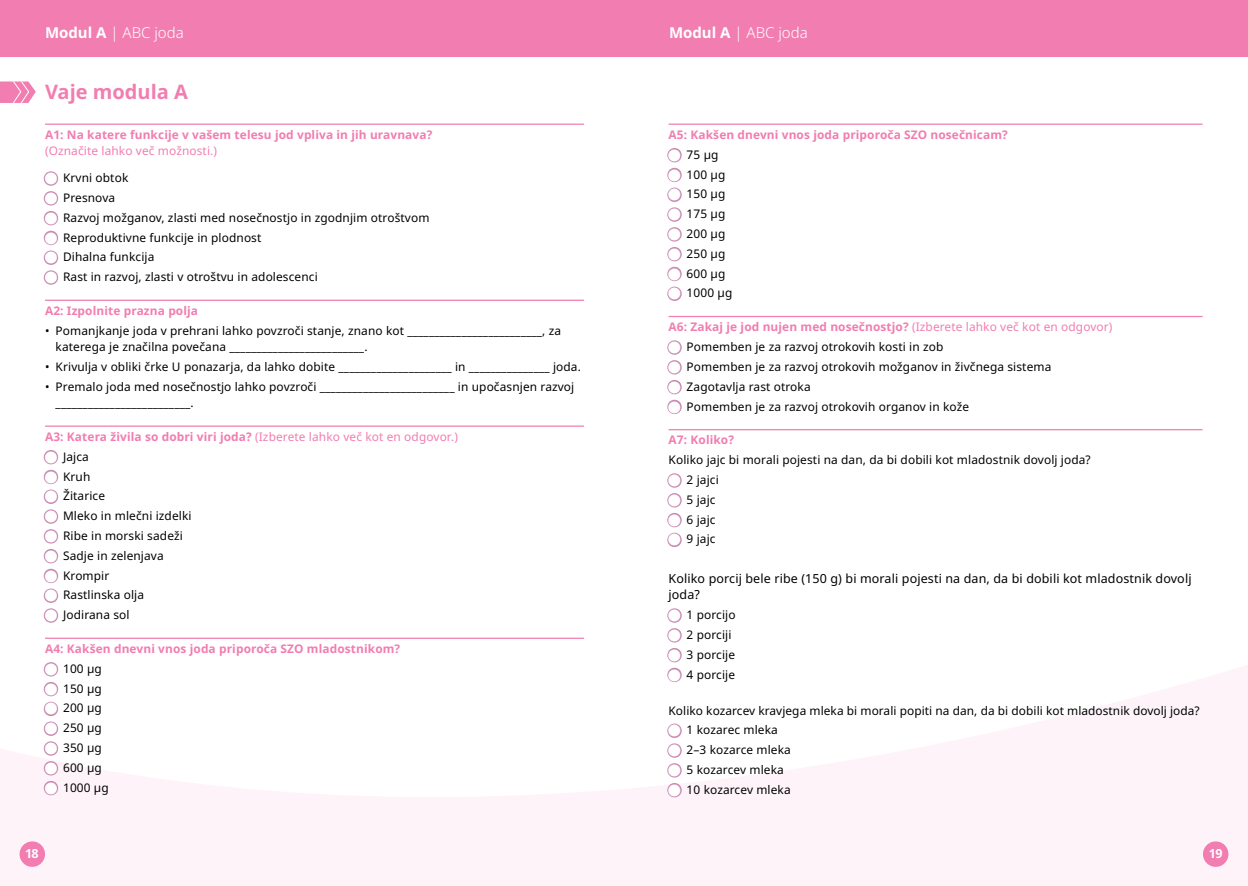
<style>
.page{position:relative;width:1248px;height:886px;background:#fff}
.page>*{position:absolute;margin:0;border:0;box-sizing:border-box;transform-origin:0 0}
.t1{font:700 20px "Noto Sans";color:#f17db1}
.t2{font:300 15px "Noto Sans";color:#fff}
.t3{font:12.5px/16.2px "Noto Sans";letter-spacing:.01em;color:#000}
.t4{font:700 12.5px "Noto Sans";color:#fff}
.t5{font:11.88px/16.2px "Noto Sans";letter-spacing:.01em;color:#000}
.t6{font:700 11.88px "Noto Sans";letter-spacing:.01em;color:#f17db1}
.t7{font:11.88px "Noto Sans";letter-spacing:.01em;color:#f17db1}
.s1{font-weight:700}
.s2{color:#ca8ab2}
.s3{font-weight:400}
</style>
<div class="page">
<div style="left:0;top:0;width:1247px;height:57px;background:#f17db1"></div>
<svg style="left:0;top:637px;width:1247px;height:249px"></svg>
<div style="left:20px;top:841px;width:25px;height:26px;background:#f17db1;border-radius:50%"></div>
<div style="left:1202px;top:841px;width:26px;height:26px;background:#f17db1;border-radius:50%"></div>
<svg style="left:0;top:81px;width:36px;height:22px"></svg>
<hr style="left:45px;top:124px;width:539px;height:1px;background:#f17db1">
<hr style="left:45px;top:300px;width:539px;height:1px;background:#f17db1">
<hr style="left:45px;top:425px;width:539px;height:2px;background:#f17db1">
<hr style="left:45px;top:638px;width:539px;height:1px;background:#f17db1">
<hr style="left:668px;top:124px;width:534px;height:1px;background:#f17db1">
<hr style="left:668px;top:316px;width:534px;height:1px;background:#f17db1">
<hr style="left:668px;top:429px;width:534px;height:1px;background:#f17db1">
<p class="t2" style="left:45px;top:22px;width:140px"><span class="s1">Modul A</span> | ABC joda</p>
<p class="t2" style="left:669px;top:22px;width:140px"><span class="s1">Modul A</span> | ABC joda</p>
<h1 class="t1" style="left:45px;top:78px;width:144px">Vaje modula A</h1>
<p class="t6" style="left:45px;top:126px;width:389px">A1: Na katere funkcije v vašem telesu jod vpliva in jih uravnava?</p>
<p class="t7" style="left:45px;top:143px;width:173px">(Označite lahko več možnosti.)</p>
<p class="t5" style="left:45px;top:170px;width:85px"><span class="s2">■</span> Krvni obtok</p>
<p class="t5" style="left:45px;top:190px;width:72px"><span class="s2">■</span> Presnova</p>
<p class="t5" style="left:45px;top:210px;width:386px"><span class="s2">■</span> Razvoj možganov, zlasti med nosečnostjo in zgodnjim otroštvom</p>
<p class="t5" style="left:45px;top:229px;width:218px"><span class="s2">■</span> Reproduktivne funkcije in plodnost</p>
<p class="t5" style="left:45px;top:249px;width:111px"><span class="s2">■</span> Dihalna funkcija</p>
<p class="t5" style="left:45px;top:269px;width:274px"><span class="s2">■</span> Rast in razvoj, zlasti v otroštvu in adolescenci</p>
<p class="t6" style="left:45px;top:302px;width:154px">A2: Izpolnite prazna polja</p>
<p class="t5" style="left:56px;top:323px;width:507px;text-indent:-11px">• Pomanjkanje joda v prehrani lahko povzroči stanje, znano kot _________________________, za katerega je značilna povečana _________________________.</p>
<p class="t5" style="left:45px;top:359px;width:537px">• Krivulja v obliki črke U ponazarja, da lahko dobite _____________________ in _______________ joda.</p>
<p class="t5" style="left:56px;top:378px;width:520px;text-indent:-11px">• Premalo joda med nosečnostjo lahko povzroči _________________________ in upočasnjen razvoj _________________________.</p>
<p class="t6" style="left:45px;top:428px;width:414px">A3: Katera živila so dobri viri joda? <span class="s3">(Izberete lahko več kot en odgovor.)</span></p>
<p class="t5" style="left:45px;top:448px;width:45px"><span class="s2">■</span> Jajca</p>
<p class="t5" style="left:45px;top:468px;width:47px"><span class="s2">■</span> Kruh</p>
<p class="t5" style="left:45px;top:488px;width:62px"><span class="s2">■</span> Žitarice</p>
<p class="t5" style="left:45px;top:508px;width:148px"><span class="s2">■</span> Mleko in mlečni izdelki</p>
<p class="t5" style="left:45px;top:528px;width:139px"><span class="s2">■</span> Ribe in morski sadeži</p>
<p class="t5" style="left:45px;top:547px;width:120px"><span class="s2">■</span> Sadje in zelenjava</p>
<p class="t5" style="left:45px;top:567px;width:66px"><span class="s2">■</span> Krompir</p>
<p class="t5" style="left:45px;top:587px;width:100px"><span class="s2">■</span> Rastlinska olja</p>
<p class="t5" style="left:45px;top:607px;width:86px"><span class="s2">■</span> Jodirana sol</p>
<p class="t6" style="left:45px;top:640px;width:357px">A4: Kakšen dnevni vnos joda priporoča SZO mladostnikom?</p>
<p class="t5" style="left:45px;top:661px;width:58px"><span class="s2">■</span> 100 µg</p>
<p class="t5" style="left:45px;top:680px;width:58px"><span class="s2">■</span> 150 µg</p>
<p class="t5" style="left:45px;top:700px;width:58px"><span class="s2">■</span> 200 µg</p>
<p class="t5" style="left:45px;top:720px;width:58px"><span class="s2">■</span> 250 µg</p>
<p class="t5" style="left:45px;top:740px;width:58px"><span class="s2">■</span> 350 µg</p>
<p class="t5" style="left:45px;top:760px;width:58px"><span class="s2">■</span> 600 µg</p>
<p class="t5" style="left:45px;top:779px;width:65px"><span class="s2">■</span> 1000 µg</p>
<p class="t6" style="left:668px;top:126px;width:341px">A5: Kakšen dnevni vnos joda priporoča SZO nosečnicam?</p>
<p class="t5" style="left:668px;top:147px;width:51px"><span class="s2">■</span> 75 µg</p>
<p class="t5" style="left:668px;top:166px;width:58px"><span class="s2">■</span> 100 µg</p>
<p class="t5" style="left:668px;top:186px;width:58px"><span class="s2">■</span> 150 µg</p>
<p class="t5" style="left:668px;top:206px;width:58px"><span class="s2">■</span> 175 µg</p>
<p class="t5" style="left:668px;top:226px;width:58px"><span class="s2">■</span> 200 µg</p>
<p class="t5" style="left:668px;top:246px;width:58px"><span class="s2">■</span> 250 µg</p>
<p class="t5" style="left:668px;top:265px;width:58px"><span class="s2">■</span> 600 µg</p>
<p class="t5" style="left:668px;top:285px;width:65px"><span class="s2">■</span> 1000 µg</p>
<p class="t6" style="left:668px;top:319px;width:445px">A6: Zakaj je jod nujen med nosečnostjo? <span class="s3">(Izberete lahko več kot en odgovor)</span></p>
<p class="t5" style="left:668px;top:339px;width:276px"><span class="s2">■</span> Pomemben je za razvoj otrokovih kosti in zob</p>
<p class="t5" style="left:668px;top:359px;width:384px"><span class="s2">■</span> Pomemben je za razvoj otrokovih možganov in živčnega sistema</p>
<p class="t5" style="left:668px;top:378px;width:144px"><span class="s2">■</span> Zagotavlja rast otroka</p>
<p class="t5" style="left:668px;top:398px;width:302px"><span class="s2">■</span> Pomemben je za razvoj otrokovih organov in kože</p>
<p class="t6" style="left:668px;top:432px;width:67px">A7: Koliko?</p>
<p class="t5" style="left:668px;top:452px;width:423px">Koliko jajc bi morali pojesti na dan, da bi dobili kot mladostnik dovolj joda?</p>
<p class="t5" style="left:668px;top:472px;width:52px"><span class="s2">■</span> 2 jajci</p>
<p class="t5" style="left:668px;top:492px;width:49px"><span class="s2">■</span> 5 jajc</p>
<p class="t5" style="left:668px;top:511px;width:49px"><span class="s2">■</span> 6 jajc</p>
<p class="t5" style="left:668px;top:531px;width:49px"><span class="s2">■</span> 9 jajc</p>
<p class="t3" style="left:668px;top:571px;width:524px">Koliko porcij bele ribe (150 g) bi morali pojesti na dan, da bi dobili kot mladostnik dovolj joda?</p>
<p class="t5" style="left:668px;top:607px;width:69px"><span class="s2">■</span> 1 porcijo</p>
<p class="t5" style="left:668px;top:627px;width:64px"><span class="s2">■</span> 2 porciji</p>
<p class="t5" style="left:668px;top:646px;width:68px"><span class="s2">■</span> 3 porcije</p>
<p class="t5" style="left:668px;top:666px;width:68px"><span class="s2">■</span> 4 porcije</p>
<p class="t5" style="left:668px;top:702px;width:532px">Koliko kozarcev kravjega mleka bi morali popiti na dan, da bi dobili kot mladostnik dovolj joda?</p>
<p class="t5" style="left:668px;top:722px;width:111px"><span class="s2">■</span> 1 kozarec mleka</p>
<p class="t5" style="left:668px;top:742px;width:124px"><span class="s2">■</span> 2–3 kozarce mleka</p>
<p class="t5" style="left:668px;top:762px;width:117px"><span class="s2">■</span> 5 kozarcev mleka</p>
<p class="t5" style="left:668px;top:781px;width:124px"><span class="s2">■</span> 10 kozarcev mleka</p>
<p class="t4" style="left:25px;top:844px;width:15px">18</p>
<p class="t4" style="left:1208px;top:844px;width:15px">19</p>
</div>
